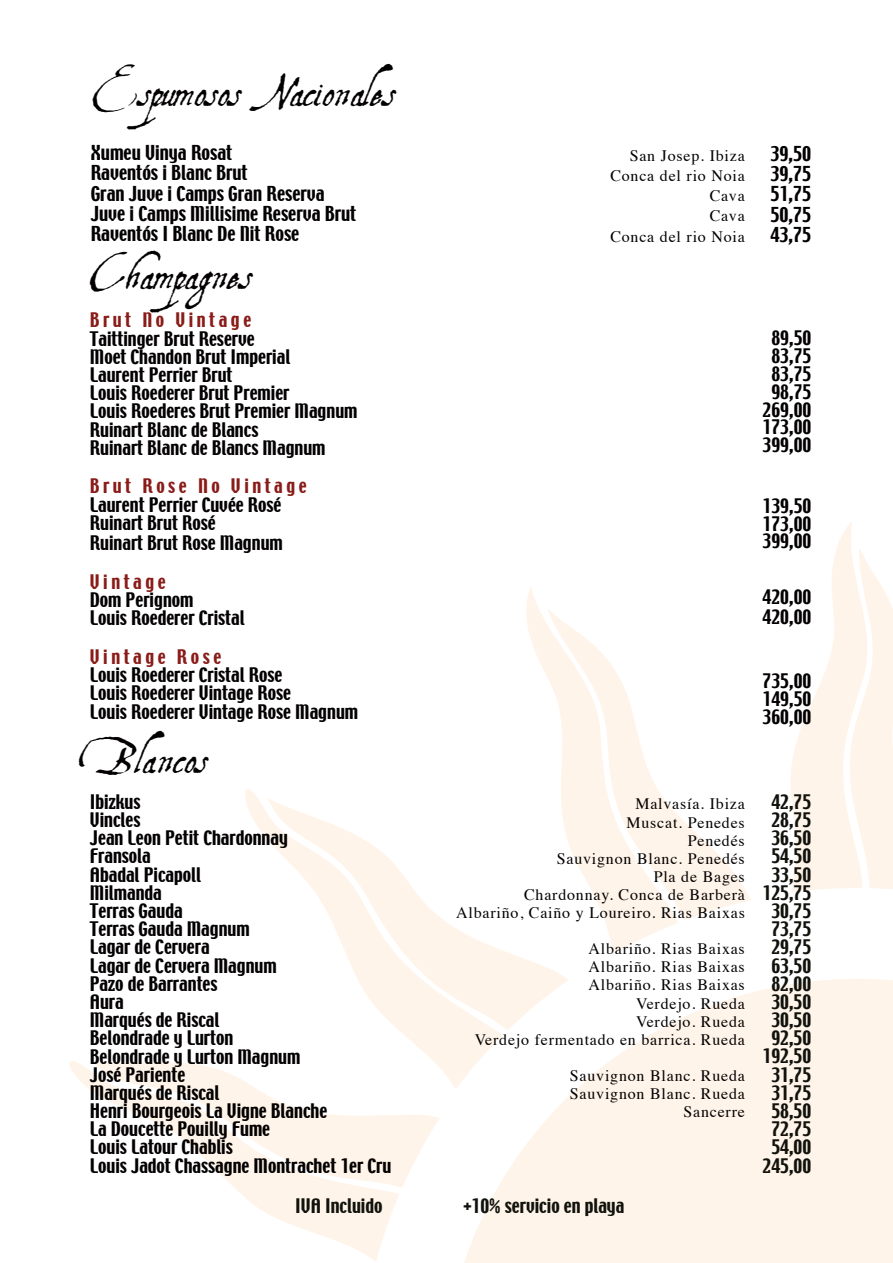
<style>
.page{position:relative;width:893px;height:1263px;background:#fff}
.page>*{position:absolute;margin:0;border:0;box-sizing:border-box;transform-origin:0 0}
.t1{font:41.55px "Aquiline Two";color:#030000}
.t2{font:18.15px/20.2px "Techno";color:#030000}
.t3{font:17.7px/18.1px "Techno";color:#030000}
.t4{font:17.7px/18.1px "Techno";color:#12120d;text-align:center}
.t5{font:17.7px "Techno";letter-spacing:.2em;color:#891c18}
.t6{font:15.9px/18.1px "Times";letter-spacing:.05em;color:#030000;text-align:right}
</style>
<div class="page">
<svg style="left:70px;top:1061px;width:329px;height:200px"></svg>
<svg style="left:93px;top:1061px;width:347px;height:132px;fill:#fef4e9"></svg>
<svg style="left:526px;top:587px;width:152px;height:367px"></svg>
<svg style="left:547px;top:608px;width:204px;height:312px"></svg>
<svg style="left:790px;top:522px;width:103px;height:371px"></svg>
<svg style="left:503px;top:798px;width:66px;height:181px"></svg>
<svg style="left:241px;top:789px;width:262px;height:300px"></svg>
<svg style="left:456px;top:979px;width:437px;height:284px;fill:#fef4e9"></svg>
<h1 class="t1" style="left:91px;top:67px;width:306px">Espumosos Nacionales</h1>
<p class="t2" style="left:91px;top:144px;width:267px">Xumeu Vinya Rosat<br>Raventós i Blanc Brut<br>Gran Juve i Camps Gran Reserva<br>Juve i Camps Millisime Reserva Brut<br>Raventós I Blanc De Nit Rose</p>
<p class="t6" style="left:610px;top:144px;width:136px;line-height:20.2px">San Josep. Ibiza<br>Conca del rio Noia<br>Cava<br>Cava<br>Conca del rio Noia</p>
<p class="t2" style="left:770px;top:145px;width:43px;text-align:justify">39,50<br>39,75<br>51,75<br>50,75<br>43,75</p>
<h1 class="t1" style="left:90px;top:250px;width:164px">Champagnes</h1>
<p class="t5" style="left:90px;top:308px;width:163px">Brut No Vintage</p>
<p class="t3" style="left:90px;top:330px;width:269px">Taittinger Brut Reserve<br>Moet Chandon Brut Imperial<br>Laurent Perrier Brut<br>Louis Roederer Brut Premier<br>Louis Roederes Brut Premier Magnum<br>Ruinart Blanc de Blancs<br>Ruinart Blanc de Blancs Magnum</p>
<p class="t5" style="left:90px;top:474px;width:218px">Brut Rose No Vintage</p>
<p class="t3" style="left:90px;top:496px;width:193px">Laurent Perrier Cuvée Rosé<br>Ruinart Brut Rosé</p>
<p class="t3" style="left:90px;top:535px;width:195px">Ruinart Brut Rose Magnum</p>
<p class="t5" style="left:90px;top:570px;width:77px">Vintage</p>
<p class="t3" style="left:90px;top:592px;width:156px">Dom Perignom<br>Louis Roederer Cristal</p>
<p class="t5" style="left:90px;top:645px;width:133px">Vintage Rose</p>
<p class="t3" style="left:90px;top:667px;width:270px">Louis Roederer Cristal Rose<br>Louis Roederer Vintage Rose<br>Louis Roederer Vintage Rose Magnum</p>
<p class="t3" style="left:762px;top:330px;width:50px;text-align:center">89,50<br>83,75<br>83,75<br>98,75<br>269,00<br>173,00<br>399,00</p>
<p class="t3" style="left:762px;top:498px;width:50px;text-align:justify">139,50<br>173,00<br>399,00</p>
<p class="t3" style="left:762px;top:588px;width:50px;line-height:20px">420,00<br>420,00</p>
<p class="t3" style="left:762px;top:673px;width:50px;text-align:justify">735,00<br>149,50<br>360,00</p>
<h1 class="t1" style="left:90px;top:734px;width:119px">Blancos</h1>
<p class="t3" style="left:90px;top:794px;width:303px">Ibizkus<br>Vincles<br>Jean Leon Petit Chardonnay<br>Fransola<br>Abadal Picapoll<br>Milmanda<br>Terras Gauda<br>Terras Gauda Magnum<br>Lagar de Cervera<br>Lagar de Cervera Magnum<br>Pazo de Barrantes<br>Aura<br>Marqués de Riscal<br>Belondrade y Lurton<br>Belondrade y Lurton Magnum<br>José Pariente<br>Marqués de Riscal<br>Henri Bourgeois La Vigne Blanche<br>La Doucette Pouilly Fume<br>Louis Latour Chablis<br>Louis Jadot Chassagne Montrachet 1er Cru</p>
<p class="t4" style="left:762px;top:793px;width:50px">42,75<br>28,75<br>36,50<br>54,50<br>33,50<br>125,75<br>30,75<br>73,75<br>29,75<br>63,50<br>82,00<br>30,50<br>30,50<br>92,50<br>192,50<br>31,75<br>31,75<br>58,50<br>72,75<br>54,00<br>245,00</p>
<p class="t6" style="left:456px;top:794px;width:290px">Malvasía. Ibiza<br>Muscat. Penedes<br>Penedés<br>Sauvignon Blanc. Penedés<br>Pla de Bages<br>Chardonnay. Conca de Barberà<br>Albariño, Caiño y Loureiro. Rias Baixas</p>
<p class="t6" style="left:475px;top:938px;width:272px">Albariño. Rias Baixas<br>Albariño. Rias Baixas<br>Albariño. Rias Baixas<br>Verdejo. Rueda<br>Verdejo. Rueda<br>Verdejo fermentado en barrica. Rueda</p>
<p class="t6" style="left:570px;top:1065px;width:176px">Sauvignon Blanc. Rueda<br>Sauvignon Blanc. Rueda<br>Sancerre</p>
<p class="t4" style="left:295px;top:1197px;width:89px">IVA Incluido</p>
<p class="t4" style="left:463px;top:1197px;width:162px">+10% servicio en playa</p>
</div>
